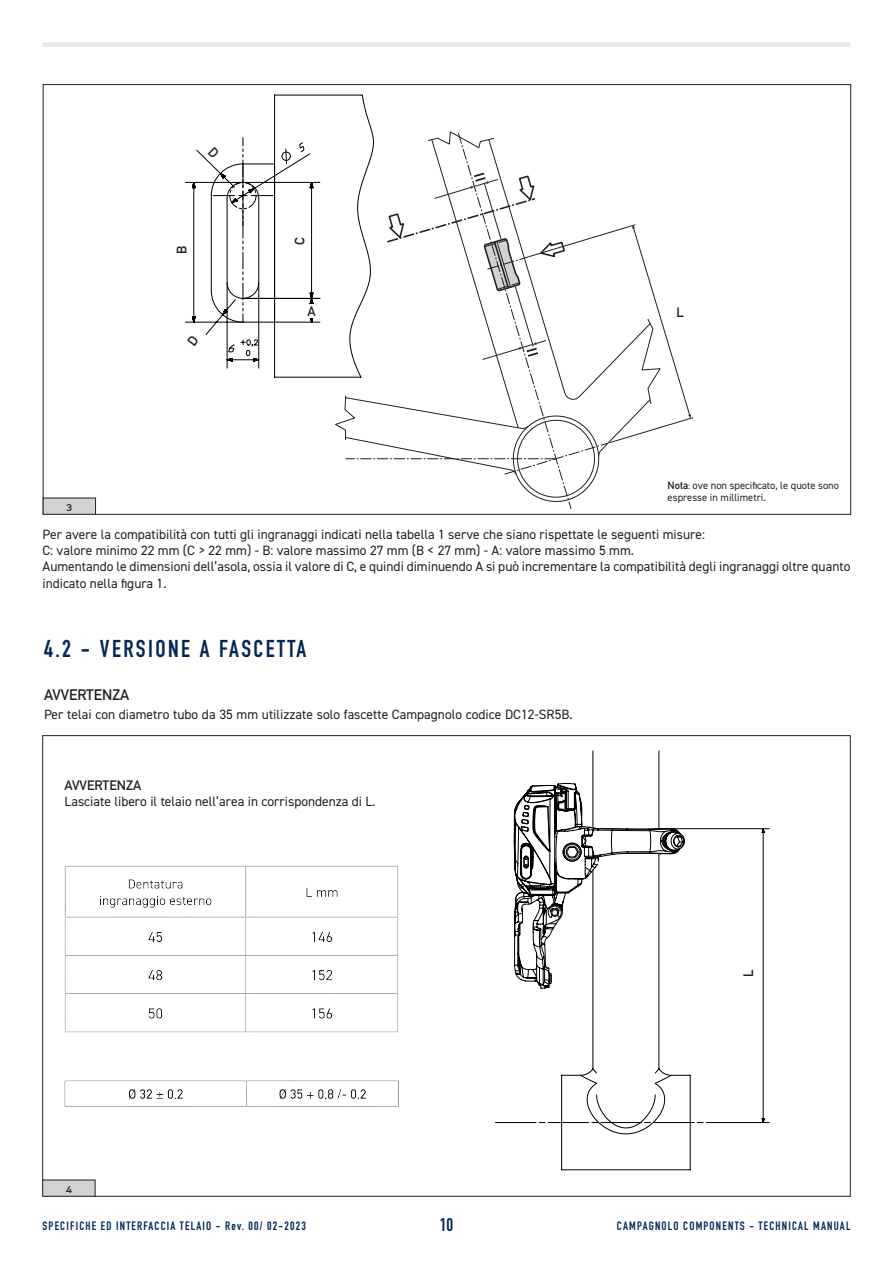
<style>
.page{position:relative;width:893px;height:1263px;background:#fff}
.page>*{position:absolute;margin:0;border:0;box-sizing:border-box;transform-origin:0 0}
.Normale{font:700 24px "DIN Condensed";letter-spacing:.1em;color:#022656}
.t1{font:700 18px "DIN Condensed";color:#022656}
.Normale-2{font:700 15px "DIN Alternate";color:#231f20}
.Normale-3{font:13.5px/16.2px "DIN2014";color:#231f20}
.t2{font:700 13.5px "DIN Alternate";color:#231f20}
.t3{font:700 12px "DIN Condensed";letter-spacing:.1em;color:#022656}
.t4{font:10.5px/12.6px "DIN2014";color:#231f20}
.Normale-4{font:700 9.6px "DIN Alternate";color:#231f20;scale:1.25 1}
.s1{font-family:"DIN Alternate";font-weight:700}
.s2{font-family:"D DIN"}
</style>
<div class="page">
<div style="left:43px;top:42px;width:808px;height:5px;background:#e6e7e9"></div>
<svg style="left:515px;top:829px;width:175px;height:341px"></svg>
<svg style="left:514px;top:750px;width:171px;height:325px"></svg>
<hr style="left:763px;top:829px;width:1px;height:293px;background:#000001">
<hr style="left:661px;top:828px;width:108px;height:1px;background:#000001">
<svg style="left:747px;top:1118px;width:22px;height:5px"></svg>
<hr style="left:706px;top:1122px;width:41px;height:1px;background:#000001">
<hr style="left:653px;top:1122px;width:41px;height:1px;background:#000001">
<hr style="left:601px;top:1122px;width:40px;height:1px;background:#000001">
<hr style="left:548px;top:1122px;width:41px;height:1px;background:#000001">
<hr style="left:495px;top:1122px;width:41px;height:1px;background:#000001">
<div style="left:63px;top:1080px;width:348px;height:36px;background:#231f20;opacity:.3"></div>
<div style="left:63px;top:865px;width:348px;height:177px;background:#231f20;opacity:.3"></div>
<div style="left:43px;top:1180px;width:52px;height:16px;background:#d1d2d4"></div>
<svg style="left:346px;top:133px;width:347px;height:375px"></svg>
<svg style="left:226px;top:95px;width:148px;height:283px"></svg>
<div style="left:668px;top:296px;width:25px;height:31px;background:#fff"></div>
<div style="left:298px;top:304px;width:27px;height:14px;background:#fff"></div>
<div style="left:43px;top:498px;width:53px;height:16px;background:#d1d2d4"></div>
<svg style="left:185px;top:136px;width:135px;height:232px"></svg>
<p class="t2" style="left:172px;top:254px;width:10px;rotate:-90deg">B</p>
<p class="t2" style="left:290px;top:245px;width:9px;rotate:-90deg">C</p>
<p class="t2" style="left:307px;top:301px;width:10px">A</p>
<p class="t2" style="left:677px;top:302px;width:9px">L</p>
<p class="t4" style="left:668px;top:478px;width:173px"><span class="s1">Nota</span><span class="s2">:</span> ove non specificato, le quote sono espresse in millimetri.</p>
<p class="Normale-4" style="left:66px;top:500px;width:6px">3</p>
<p class="Normale-3" style="left:43px;top:526px;width:664px">Per avere la compatibilità con tutti gli ingranaggi indicati nella tabella 1 serve che siano rispettate le seguenti misure:</p>
<p class="Normale-3" style="left:43px;top:542px;width:593px">C: valore minimo 22 mm (C &gt; 22 mm) - B: valore massimo 27 mm (B &lt; 27 mm) - A: valore massimo 5 mm.</p>
<p class="Normale-3" style="left:43px;top:558px;width:809px">Aumentando le dimensioni dell’asola, ossia il valore di C, e quindi diminuendo A si può incrementare la compatibilità degli ingranaggi oltre quanto indicato nella figura 1.</p>
<p class="Normale" style="left:44px;top:632px;width:264px">4.2 - VERSIONE A FASCETTA</p>
<p class="Normale-2" style="left:44px;top:684px;width:87px">AVVERTENZA</p>
<p class="Normale-3" style="left:44px;top:706px;width:530px">Per telai con diametro tubo da 35 mm utilizzate solo fascette Campagnolo codice DC12-SR5B.</p>
<p class="t2" style="left:65px;top:775px;width:78px">AVVERTENZA</p>
<p class="Normale-3" style="left:65px;top:793px;width:312px">Lasciate libero il telaio nell’area in corrispondenza di L.</p>
<p class="Normale-4" style="left:66px;top:1182px;width:6px">4</p>
<p class="t2" style="left:738px;top:977px;width:9px;rotate:-90deg">L</p>
<p class="t3" style="left:43px;top:1217px;width:265px">SPECIFICHE ED INTERFACCIA TELAIO - Rev. 00/ 02-2023</p>
<h2 class="t1" style="left:440px;top:1213px;width:15px">10</h2>
<p class="t3" style="left:617px;top:1217px;width:235px">CAMPAGNOLO COMPONENTS - TECHNICAL MANUAL</p>
</div>
